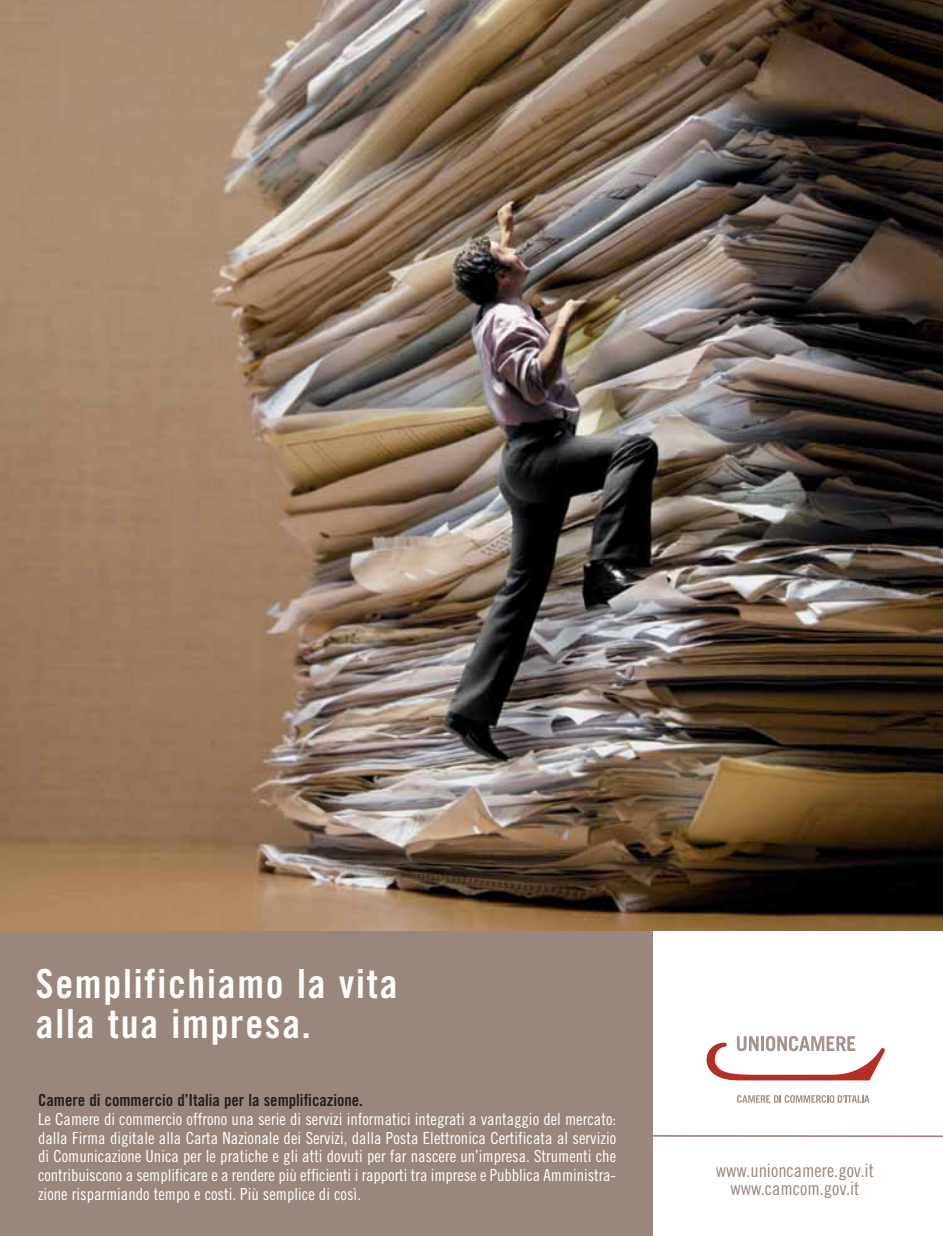
<style>
.page{position:relative;width:943px;height:1236px;background:#fff}
.page>*{position:absolute;margin:0;border:0;box-sizing:border-box;transform-origin:0 0}
.t1{font:40.07px/40.1px "Trade Gothic Bold Cond Twenty";letter-spacing:.045em;color:#fff}
.t2{font:18.55px/18.6px "Trade Gothic Cond Eighteen";color:#99877d;text-align:center}
.t3{font:16.62px/18.7px "Trade Gothic Cond Eighteen";color:#fff;text-align:justify}
.t4{font:16.62px "Trade Gothic Bold Cond Twenty";color:#231f20}
</style>
<div class="page">
<div style="left:0;top:930px;width:652px;height:305px;background:#99877d"></div>
<img style="left:0;top:0;width:942px;height:930px">
<svg style="left:706px;top:1036px;width:178px;height:44px"></svg>
<svg style="left:737px;top:1095px;width:132px;height:7px"></svg>
<hr style="left:647px;top:1134px;width:295px;height:3px;background:#99877d">
<h1 class="t1" style="left:36px;top:966px;width:363px">Semplifichiamo la vita alla tua impresa.</h1>
<p class="t4" style="left:38px;top:1094px;width:326px">Camere di commercio d’Italia per la semplificazione.</p>
<p class="t3" style="left:38px;top:1111px;width:579px">Le Camere di commercio offrono una serie di servizi informatici integrati a vantaggio del mercato: dalla Firma digitale alla Carta Nazionale dei Servizi, dalla Posta Elettronica Certificata al servizio di Comunicazione Unica per le pratiche e gli atti dovuti per far nascere un’impresa. Strumenti che contribuiscono a semplificare e a rendere più efficienti i rapporti tra imprese e Pubblica Amministra&shy;zione risparmiando tempo e costi. Più semplice di così.</p>
<p class="t2" style="left:715px;top:1162px;width:159px">www.unioncamere.gov.it www.camcom.gov.it</p>
</div>
